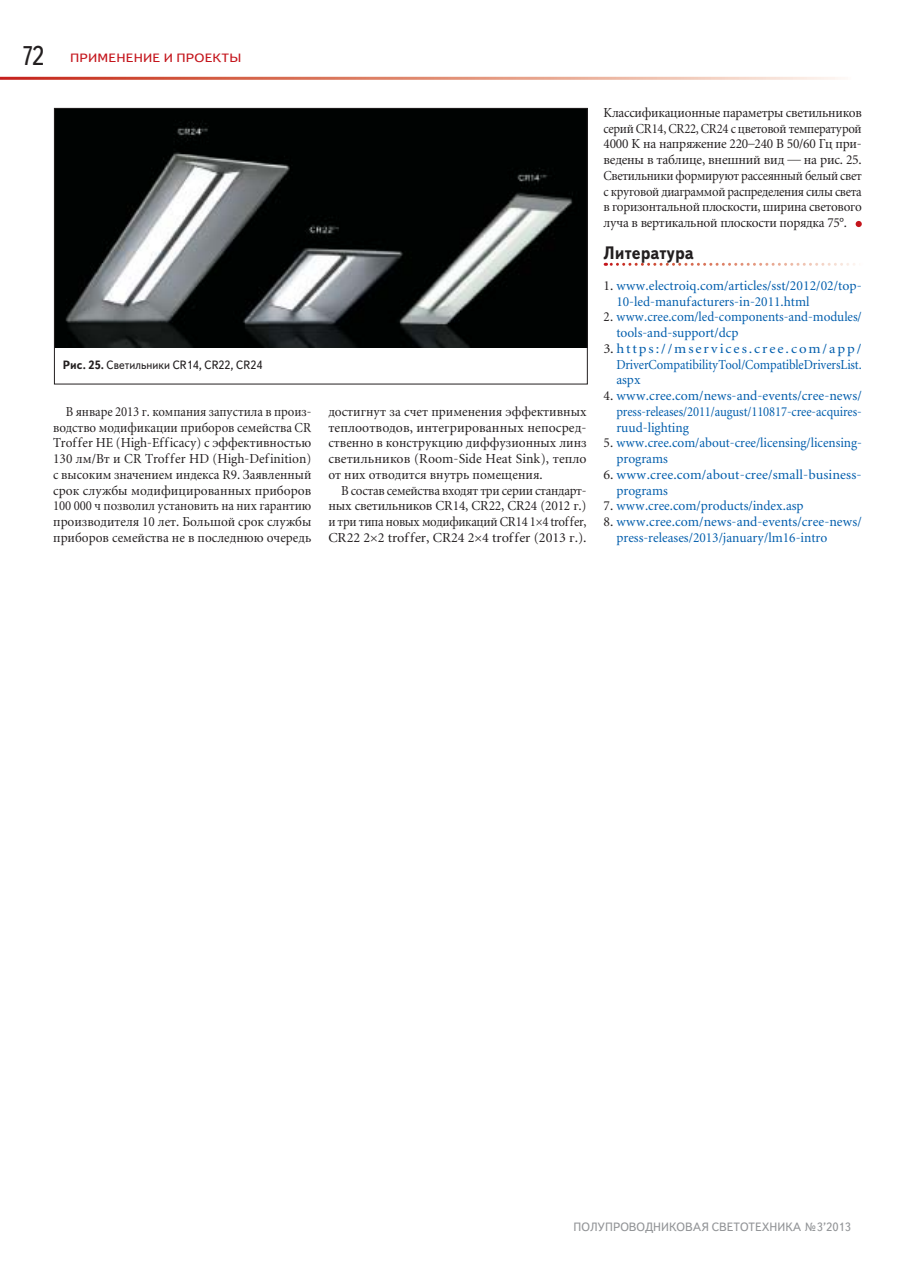
<style>
.page{position:relative;width:915px;height:1263px;background:#fff}
.page>*{position:absolute;margin:0;border:0;box-sizing:border-box;transform-origin:0 0}
.t1{font:27px "Text Book C";color:#231f20;scale:.9 1}
.t2{font:700 18px "Text Book C";color:#231f20;scale:.94 1}
.t3{font:13.5px/15.8px "Miniature";letter-spacing:-.01em;color:#231f20;text-align:justify;scale:.96 1}
.t4{font:13.5px/15.8px "Miniature";color:#005dac}
.t5{font:13.5px/15.8px "Miniature";letter-spacing:-.01em;color:#231f20;text-align:justify;scale:.92 1}
.t6{font:13.5px/15.8px "Miniature";letter-spacing:-.01em;color:#231f20;text-align:justify;scale:.94 1}
.t7{font:13.5px/15.8px "Miniature";color:#005dac;text-align:justify;scale:1.07 1}
.t8{font:13.5px/15.8px "Miniature";color:#005dac;scale:.95 1}
.t9{font:13.5px/15.8px "Miniature";color:#005dac;scale:.96 1}
.t10{font:12px "Text Book C";color:#939598}
.t11{font:12px "Text Book C";color:#231f20;scale:.95 1}
.t12{font:12px "Text Book C";letter-spacing:.01em;color:#c4151c;scale:1.17 1}
.s1{font-weight:700}
.s2{color:#231f20}
</style>
<div class="page">
<svg style="left:605px;top:263px;width:250px;height:3px"></svg>
<svg style="left:855px;top:221px;width:6px;height:6px"></svg>
<img style="left:56px;top:110px;width:529px;height:237px">
<div style="left:54px;top:108px;width:533px;height:276px;border:1px solid #231f20"></div>
<h1 class="t1" style="left:21px;top:40px;width:27px">72</h1>
<p class="t12" style="left:70px;top:51px;width:148px">ПРИМЕНЕНИЕ И ПРОЕКТЫ</p>
<p class="t11" style="left:63px;top:357px;width:211px"><span class="s1">Рис. 25.</span> Светильники CR14, CR22, CR24</p>
<p class="t5" style="left:53px;top:405px;width:282px;text-indent:13px">В январе 2013 г. компания запустила в произ&shy;водство модификации приборов семейства CR Troffer HE (High-Efficacy) с эффективностью 130 лм/Вт и CR Troffer HD (High-Definition) с высоким значением индекса R9. Заявленный срок службы модифицированных приборов 100 000 ч позволил установить на них гарантию производителя 10 лет. Большой срок службы приборов семейства не в последнюю очередь</p>
<p class="t3" style="left:328px;top:405px;width:270px">достигнут за счет применения эффективных теплоотводов, интегрированных непосред&shy;ственно в конструкцию диффузионных линз светильников (Room-Side Heat Sink), тепло от них отводится внутрь помещения.</p>
<p class="t6" style="left:328px;top:483px;width:276px;text-indent:13px">В состав семейства входят три серии стандарт&shy;ных светильников CR14, CR22, CR24 (2012 г.) и три типа новых модификаций CR14 1 4 troffer, CR22 2 2 troffer, CR24 2 4 troffer (2013 г.).</p>
<p class="t3" style="left:603px;top:106px;width:270px">Классификационные параметры светильников серий CR14, CR22, CR24 с цветовой температурой 4000 К на напряжение 220–240 В 50/60 Гц при&shy;ведены в таблице, внешний вид — на рис. 25.<br>Светильники формируют рассеянный белый свет с круговой диаграммой распределения силы света в горизонтальной плоскости, ширина светового луча в вертикальной плоскости порядка 75°.</p>
<h2 class="t2" style="left:603px;top:246px;width:97px">Литература</h2>
<p class="t4" style="left:616px;top:279px;width:247px;text-indent:-13px"><span class="s2">1.</span> www.electroiq.com/articles/sst/2012/02/top-<br>10-led-manufacturers-in-2011.html</p>
<p class="t8" style="left:616px;top:310px;width:260px;text-indent:-13px"><span class="s2">2.</span> www.cree.com/led-components-and-modules/ tools-and-support/dcp</p>
<p class="t7" style="left:616px;top:342px;width:231px;text-indent:-13px"><span class="s2">3.</span> https://mservices.cree.com/app/ DriverCompatibilityTool/CompatibleDriversList. aspx</p>
<p class="t4" style="left:616px;top:389px;width:247px;text-align:justify;text-indent:-13px"><span class="s2">4.</span> www.cree.com/news-and-events/cree-news/ press-releases/2011/august/110817-cree-acquires&shy;ruud-lighting</p>
<p class="t9" style="left:616px;top:436px;width:257px;text-indent:-13px"><span class="s2">5.</span> www.cree.com/about-cree/licensing/licensing&shy;programs</p>
<p class="t4" style="left:616px;top:468px;width:247px;text-indent:-13px"><span class="s2">6.</span> www.cree.com/about-cree/small-business&shy;programs</p>
<p class="t4" style="left:603px;top:499px;width:201px"><span class="s2">7.</span> www.cree.com/products/index.asp</p>
<p class="t4" style="left:616px;top:515px;width:247px;text-indent:-13px"><span class="s2">8.</span> www.cree.com/news-and-events/cree-news/ press-releases/2013/january/lm16-intro</p>
<p class="t10" style="left:573px;top:1220px;width:279px">ПОЛУПРОВОДНИКОВАЯ СВЕТОТЕХНИКА №3’2013</p>
</div>
